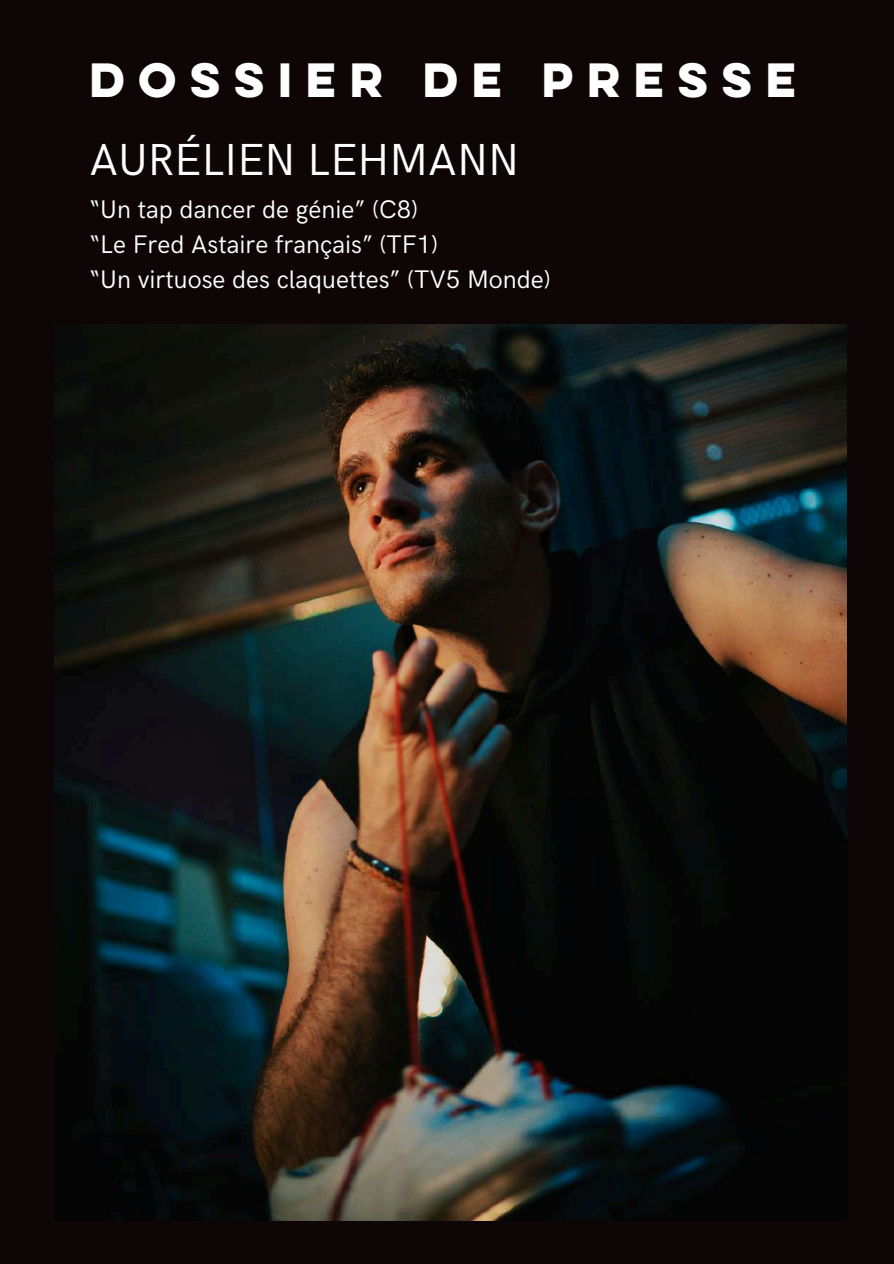
<style>
.page{position:relative;width:894px;height:1264px;background:#fff}
.page>*{position:absolute;margin:0;border:0;box-sizing:border-box;transform-origin:0 0}
.t1{font:45px "HK Grotesk";color:#fff}
.t2{font:700 43.05px "Lulo Clean W01 One";letter-spacing:.095em;color:#fff}
.t3{font:25.5px/34.8px "HK Grotesk";color:#fff}
</style>
<div class="page">
<div style="left:0;top:0;width:893px;height:1263px;background:#0e0506"></div>
<img style="left:55px;top:324px;width:791px;height:896px">
<h2 class="t2" style="left:89px;top:46px;width:717px">DOSSIER DE PRESSE</h2>
<h1 class="t1" style="left:89px;top:134px;width:431px">AURÉLIEN LEHMANN</h1>
<p class="t3" style="left:89px;top:193px;width:463px">“Un tap dancer de génie” (C8)<br>“Le Fred Astaire français” (TF1)<br>“Un virtuose des claquettes” (TV5 Monde)</p>
</div>
